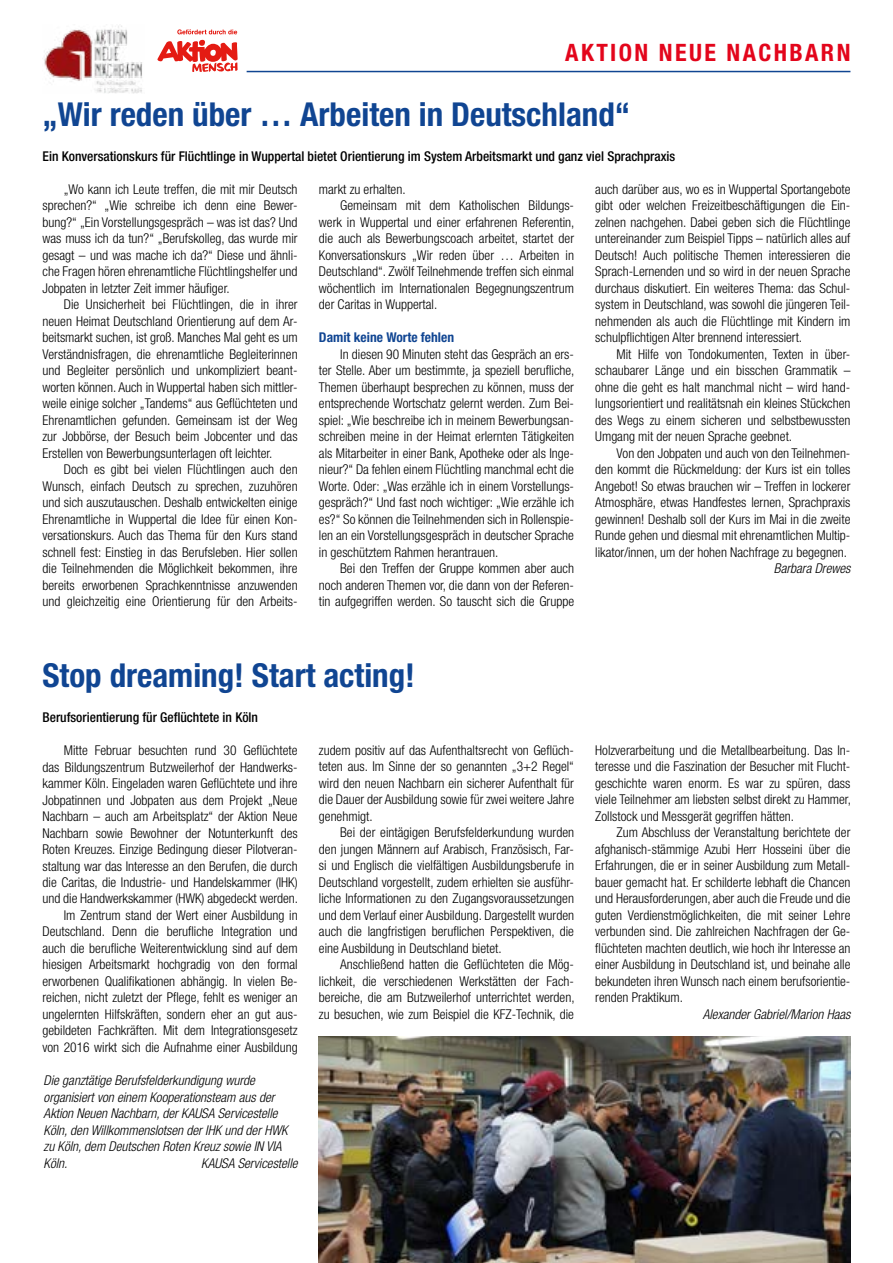
<style>
.page{position:relative;width:893px;height:1263px;background:#fff}
.page>*{position:absolute;margin:0;border:0;box-sizing:border-box;transform-origin:0 0}
.t1{font:700 condensed 33px "Helvetica Neue LT";color:#104592}
.t2{font:700 condensed 24px "Helvetica Neue LT";letter-spacing:.1em;color:#e3051b}
.t3{font:300 condensed 13.5px/16.5px "Helvetica Neue LT";color:#000;text-align:justify}
.t4{font:italic 300 condensed 13.5px/16.5px "Helvetica Neue LT";color:#000}
.t5{font:500 condensed 13.5px "Helvetica Neue LT";color:#000}
.t6{font:700 condensed 13.5px "Helvetica Neue LT";color:#104592}
</style>
<div class="page">
<img style="left:319px;top:1037px;width:531px;height:226px">
<hr style="left:247px;top:71px;width:603px;height:1px;background:#104592">
<img style="left:44px;top:25px;width:98px;height:69px">
<svg style="left:157px;top:29px;width:81px;height:43px"></svg>
<h2 class="t2" style="left:565px;top:38px;width:287px">AKTION NEUE NACHBARN</h2>
<h1 class="t1" style="left:43px;top:95px;width:589px">„Wir reden über … Arbeiten in Deutschland“</h1>
<p class="t5" style="left:43px;top:148px;width:634px">Ein Konversationskurs für Flüchtlinge in Wuppertal bietet Orientierung im System Arbeitsmarkt und ganz viel Sprachpraxis</p>
<p class="t3" style="left:43px;top:181px;width:257px;text-indent:21px">„Wo kann ich Leute treffen, die mit mir Deutsch sprechen?“ „Wie schreibe ich denn eine Bewer&shy;bung?“ „Ein Vorstellungsgespräch – was ist das? Und was muss ich da tun?“ „Berufskolleg, das wurde mir gesagt – und was mache ich da?“ Diese und ähnli&shy;che Fragen hören ehrenamtliche Flüchtlingshelfer und Jobpaten in letzter Zeit immer häufiger.</p>
<p class="t3" style="left:43px;top:296px;width:257px;text-indent:21px">Die Unsicherheit bei Flüchtlingen, die in ihrer neuen Heimat Deutschland Orientierung auf dem Ar&shy;beitsmarkt suchen, ist groß. Manches Mal geht es um Verständnisfragen, die ehrenamtliche Begleiterinnen und Begleiter persönlich und unkompliziert beant&shy;worten können. Auch in Wuppertal haben sich mittler&shy;weile einige solcher „Tandems“ aus Geflüchteten und Ehrenamtlichen gefunden. Gemeinsam ist der Weg zur Jobbörse, der Besuch beim Jobcenter und das Erstellen von Bewerbungsunterlagen oft leichter.</p>
<p class="t3" style="left:43px;top:461px;width:257px;text-indent:21px">Doch es gibt bei vielen Flüchtlingen auch den Wunsch, einfach Deutsch zu sprechen, zuzuhören und sich auszutauschen. Deshalb entwickelten einige Ehrenamtliche in Wuppertal die Idee für einen Kon&shy;versationskurs. Auch das Thema für den Kurs stand schnell fest: Einstieg in das Berufsleben. Hier sollen die Teilnehmenden die Möglichkeit bekommen, ihre bereits erworbenen Sprachkenntnisse anzuwenden und gleichzeitig eine Orientierung für den Arbeits-</p>
<p class="t3" style="left:595px;top:181px;width:257px">auch darüber aus, wo es in Wuppertal Sportangebote gibt oder welchen Freizeitbeschäftigungen die Ein&shy;zelnen nachgehen. Dabei geben sich die Flüchtlinge untereinander zum Beispiel Tipps – natürlich alles auf Deutsch! Auch politische Themen interessieren die Sprach-Lernenden und so wird in der neuen Sprache durchaus diskutiert. Ein weiteres Thema: das Schul&shy;system in Deutschland, was sowohl die jüngeren Teil&shy;nehmenden als auch die Flüchtlinge mit Kindern im schulpflichtigen Alter brennend interessiert.</p>
<p class="t3" style="left:595px;top:346px;width:257px;text-indent:21px">Mit Hilfe von Tondokumenten, Texten in über&shy;schaubarer Länge und ein bisschen Grammatik – ohne die geht es halt manchmal nicht – wird hand&shy;lungsorientiert und realitätsnah ein kleines Stückchen des Wegs zu einem sicheren und selbstbewussten Umgang mit der neuen Sprache geebnet.</p>
<p class="t3" style="left:595px;top:445px;width:257px;text-indent:21px">Von den Jobpaten und auch von den Teilnehmen&shy;den kommt die Rückmeldung: der Kurs ist ein tolles Angebot! So etwas brauchen wir – Treffen in lockerer Atmosphäre, etwas Handfestes lernen, Sprachpraxis gewinnen! Deshalb soll der Kurs im Mai in die zweite Runde gehen und diesmal mit ehrenamtlichen Multip&shy;likator/innen, um der hohen Nachfrage zu begegnen.</p>
<p class="t4" style="left:774px;top:560px;width:78px">Barbara Drewes</p>
<p class="t3" style="left:319px;top:181px;width:88px">markt zu erhalten.</p>
<p class="t3" style="left:340px;top:197px;width:235px">Gemeinsam mit dem Katholischen Bildungs-</p>
<p class="t3" style="left:319px;top:214px;width:257px">werk in Wuppertal und einer erfahrenen Referentin,</p>
<p class="t3" style="left:319px;top:230px;width:257px">die auch als Bewerbungscoach arbeitet, startet der</p>
<p class="t3" style="left:319px;top:247px;width:257px">Konversationskurs „Wir reden über … Arbeiten in</p>
<p class="t3" style="left:319px;top:263px;width:257px">Deutschland“. Zwölf Teilnehmende treffen sich einmal</p>
<p class="t3" style="left:319px;top:280px;width:257px">wöchentlich im Internationalen Begegnungszentrum</p>
<p class="t3" style="left:319px;top:296px;width:120px">der Caritas in Wuppertal.</p>
<p class="t6" style="left:319px;top:329px;width:137px">Damit keine Worte fehlen</p>
<p class="t3" style="left:319px;top:346px;width:257px;text-indent:21px">In diesen 90 Minuten steht das Gespräch an ers&shy;ter Stelle. Aber um bestimmte, ja speziell berufliche, Themen überhaupt besprechen zu können, muss der entsprechende Wortschatz gelernt werden. Zum Bei&shy;spiel: „Wie beschreibe ich in meinem Bewerbungsan&shy;schreiben meine in der Heimat erlernten Tätigkeiten als Mitarbeiter in einer Bank, Apotheke oder als Inge&shy;nieur?“ Da fehlen einem Flüchtling manchmal echt die Worte. Oder: „Was erzähle ich in einem Vorstellungs&shy;gespräch?“ Und fast noch wichtiger: „Wie erzähle ich es?“ So können die Teilnehmenden sich in Rollenspie&shy;len an ein Vorstellungsgespräch in deutscher Sprache in geschütztem Rahmen herantrauen.</p>
<p class="t3" style="left:319px;top:560px;width:257px;text-indent:21px">Bei den Treffen der Gruppe kommen aber auch noch anderen Themen vor, die dann von der Referen&shy;tin aufgegriffen werden. So tauscht sich die Gruppe</p>
<h1 class="t1" style="left:43px;top:655px;width:374px">Stop dreaming! Start acting!</h1>
<p class="t5" style="left:43px;top:709px;width:217px">Berufsorientierung für Geflüchtete in Köln</p>
<p class="t3" style="left:43px;top:742px;width:257px;text-align:right">Mitte Februar besuchten rund 30 Geflüchtete<br>das Bildungszentrum Butzweilerhof der Handwerks&shy;kammer Köln. Eingeladen waren Geflüchtete und ihre Jobpatinnen und Jobpaten aus dem Projekt „Neue Nachbarn – auch am Arbeitsplatz“ der Aktion Neue Nachbarn sowie Bewohner der Notunterkunft des Roten Kreuzes. Einzige Bedingung dieser Pilotveran&shy;staltung war das Interesse an den Berufen, die durch die Caritas, die Industrie- und Handelskammer (IHK) und die Handwerkskammer (HWK) abgedeckt werden.<br>Im Zentrum stand der Wert einer Ausbildung in Deutschland. Denn die berufliche Integration und auch die berufliche Weiterentwicklung sind auf dem hiesigen Arbeitsmarkt hochgradig von den formal erworbenen Qualifikationen abhängig. In vielen Be&shy;reichen, nicht zuletzt der Pflege, fehlt es weniger an ungelernten Hilfskräften, sondern eher an gut aus&shy;gebildeten Fachkräften. Mit dem Integrationsgesetz von 2016 wirkt sich die Aufnahme einer Ausbildung</p>
<p class="t3" style="left:319px;top:742px;width:257px">zudem positiv auf das Aufenthaltsrecht von Geflüch&shy;teten aus. Im Sinne der so genannten „3+2 Regel“ wird den neuen Nachbarn ein sicherer Aufenthalt für die Dauer der Ausbildung sowie für zwei weitere Jahre genehmigt.</p>
<p class="t3" style="left:319px;top:824px;width:257px;text-indent:21px">Bei der eintägigen Berufsfelderkundung wurden den jungen Männern auf Arabisch, Französisch, Far&shy;si und Englisch die vielfältigen Ausbildungsberufe in Deutschland vorgestellt, zudem erhielten sie ausführ&shy;liche Informationen zu den Zugangsvoraussetzungen und dem Verlauf einer Ausbildung. Dargestellt wurden auch die langfristigen beruflichen Perspektiven, die eine Ausbildung in Deutschland bietet.</p>
<p class="t3" style="left:319px;top:956px;width:257px;text-indent:21px">Anschließend hatten die Geflüchteten die Mög&shy;lichkeit, die verschiedenen Werkstätten der Fach&shy;bereiche, die am Butzweilerhof unterrichtet werden, zu besuchen, wie zum Beispiel die KFZ-Technik, die</p>
<p class="t4" style="left:44px;top:1072px;width:246px">Die ganztätige Berufsfelderkundigung wurde organisiert von einem Kooperationsteam aus der Aktion Neuen Nachbarn, der KAUSA Servicestelle Köln, den Willkommenslotsen der IHK und der HWK zu Köln, dem Deutschen Roten Kreuz sowie IN VIA Köln.</p>
<p class="t4" style="left:201px;top:1155px;width:98px">KAUSA Servicestelle</p>
<p class="t3" style="left:595px;top:742px;width:257px">Holzverarbeitung und die Metallbearbeitung. Das In&shy;teresse und die Faszination der Besucher mit Flucht&shy;geschichte waren enorm. Es war zu spüren, dass viele Teilnehmer am liebsten selbst direkt zu Hammer, Zollstock und Messgerät gegriffen hätten.</p>
<p class="t3" style="left:595px;top:824px;width:257px;text-indent:21px">Zum Abschluss der Veranstaltung berichtete der afghanisch-stämmige Azubi Herr Hosseini über die Erfahrungen, die er in seiner Ausbildung zum Metall&shy;bauer gemacht hat. Er schilderte lebhaft die Chancen und Herausforderungen, aber auch die Freude und die guten Verdienstmöglichkeiten, die mit seiner Lehre verbunden sind. Die zahlreichen Nachfragen der Ge&shy;flüchteten machten deutlich, wie hoch ihr Interesse an einer Ausbildung in Deutschland ist, und beinahe alle bekundeten ihren Wunsch nach einem berufsorientie&shy;renden Praktikum.</p>
<p class="t4" style="left:703px;top:1006px;width:149px">Alexander Gabriel/Marion Haas</p>
</div>
